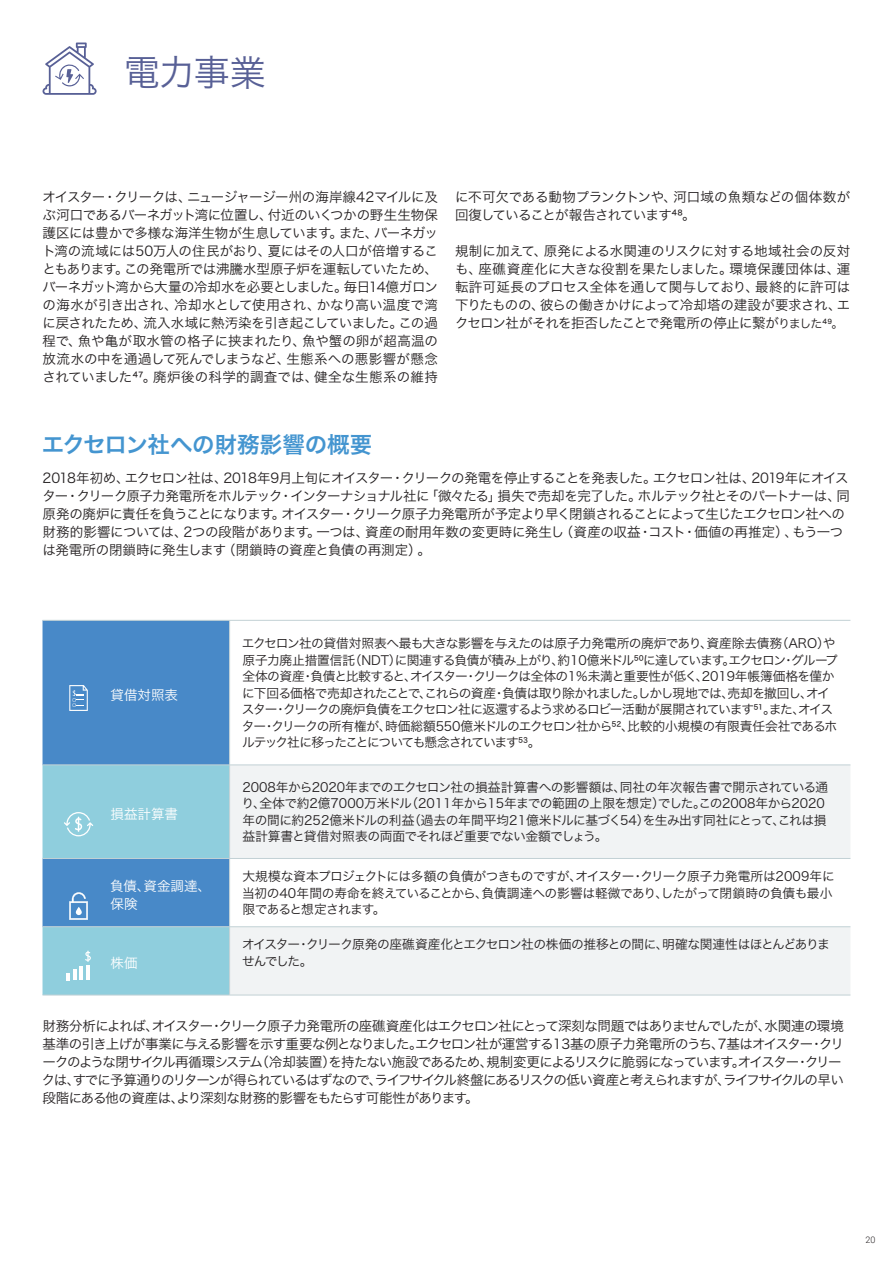
<style>
.page{position:relative;width:893px;height:1263px;background:#fff}
.page>*{position:absolute;margin:0;border:0;box-sizing:border-box;transform-origin:0 0}
.t1{font:36px "Hira Kaku Pro W3";color:#586096}
.t2{font:22.5px "Hira Kaku Pro W6";letter-spacing:-.01em;color:#4495d0}
.Body_9_12{font:13.5px/18px "Hira Kaku Pro W3";letter-spacing:-.05em;color:#231f20;text-align:justify}
.Body_9_12-2{font:13.5px/18px "Hira Kaku Pro W3";letter-spacing:-.075em;color:#231f20}
.Body_9_12-3{font:13.5px/18px "Hira Kaku Pro W3";letter-spacing:-.02em;color:#231f20}
.Body_9_12-4{font:13.5px/18px "Hira Kaku Pro W3";color:#fff}
.Body_9_12-5{font:12.75px/16.5px "Hira Kaku Pro W3";letter-spacing:-.045em;color:#231f20}
.Body_9_12-6{font:12.75px/16.5px "Hira Kaku Pro W3";letter-spacing:-.07em;color:#231f20}
.t3{font:300 9px "Roboto";color:#231f20}
.s1{font-size:12px}
</style>
<div class="page">
<hr style="left:892px;top:0;width:1px;height:1263px;background:#e0e7e9">
<svg style="left:42px;top:43px;width:55px;height:52px"></svg>
<div style="left:43px;top:621px;width:186px;height:143px;background:#4889c8"></div>
<svg style="left:230px;top:765px;width:620px;height:230px;fill:#f1f3f4"></svg>
<hr style="left:43px;top:620px;width:187px;height:1px;background:#c2d1d5">
<hr style="left:230px;top:620px;width:620px;height:1px;background:#c2d1d5">
<hr style="left:229px;top:621px;width:1px;height:143px;background:#c2d1d5">
<hr style="left:43px;top:764px;width:187px;height:1px;background:#c2d1d5">
<hr style="left:230px;top:764px;width:620px;height:1px;background:#c2d1d5">
<hr style="left:230px;top:858px;width:620px;height:1px;background:#c2d1d5">
<hr style="left:230px;top:926px;width:620px;height:1px;background:#c2d1d5">
<hr style="left:43px;top:995px;width:187px;height:1px;background:#c2d1d5">
<hr style="left:230px;top:995px;width:620px;height:1px;background:#c2d1d5">
<svg style="left:69px;top:685px;width:19px;height:26px"></svg>
<svg style="left:43px;top:765px;width:187px;height:230px;background:#7cbad7"></svg>
<hr style="left:79px;top:967px;width:4px;height:13px;background:#fff">
<hr style="left:86px;top:965px;width:4px;height:15px;background:#fff">
<p class="t1" style="left:124px;top:40px;width:143px">電力事業</p>
<p class="Body_9_12" style="left:43px;top:187px;width:397px">オイスター・クリークは、ニュージャージー州の海岸線42マイルに及ぶ河口であるバーネガット湾に位置し、付近のいくつかの野生生物保護区には豊かで多様な海洋生物が生息しています。また、バーネガット湾の流域には50万人の住民がおり、夏にはその人口が倍増することもあります。この発電所では沸騰水型原子炉を運転していたため、バーネガット湾から大量の冷却水を必要としました。毎日14億ガロンの海水が引き出され、冷却水として使用され、かなり高い温度で湾に戻されたため、流入水域に熱汚染を引き起こしていました。この過程で、魚や亀が取水管の格子に挟まれたり、魚や蟹の卵が超高温の放流水の中を通過して死んでしまうなど、生態系への悪影響が懸念されていました⁴⁷。廃炉後の科学的調査では、健全な生態系の維持</p>
<p class="Body_9_12-3" style="left:455px;top:187px;width:397px">に不可欠である動物プランクトンや、河口域の魚類などの個体数が回復していることが報告されています⁴⁸。</p>
<p class="Body_9_12" style="left:455px;top:241px;width:397px">規制に加えて、原発による水関連のリスクに対する地域社会の反対も、座礁資産化に大きな役割を果たしました。環境保護団体は、運転許可延長のプロセス全体を通して関与しており、最終的に許可は下りたものの、彼らの働きかけによって冷却塔の建設が要求され、エクセロン社がそれを拒否したことで発電所の停止に繋が<span class="s1">りました⁴⁹。</span></p>
<h4 class="t2" style="left:42px;top:424px;width:332px">エクセロン社への財務影響の概要</h4>
<p class="Body_9_12" style="left:43px;top:468px;width:809px;text-align:left">2018年初め、エクセロン社は、2018年9月上旬にオイスター・クリークの発電を停止することを発表した。エクセロン社は、2019年にオイスター・クリーク原子力発電所をホルテック・インターナショナル社に「微々たる」損失で売却を完了した。ホルテック社とそのパートナーは、同原発の廃炉に責任を負うことになります。オイスター・クリーク原子力発電所が予定より早く閉鎖されることによって生じたエクセロン社への財務的影響については、2つの段階があります。一つは、資産の耐用年数の変更時に発生し（資産の収益・コスト・価値の再推定）、もう一つは発電所の閉鎖時に発生します（閉鎖時の資産と負債の再測定）。</p>
<p class="Body_9_12-4" style="left:111px;top:685px;width:69px">貸借対照表</p>
<p class="Body_9_12-4" style="left:111px;top:804px;width:69px">損益計算書</p>
<p class="Body_9_12-5" style="left:242px;top:634px;width:598px">エクセロン社の貸借対照表へ最も大きな影響を与えたのは原子力発電所の廃炉であり、資産除去債務（ARO）や原子力廃止措置信託（NDT）に関連する負債が積み上がり、約10億米ドル⁵⁰に達しています。エクセロン・グループ全体の資産・負債と比較すると、オイスター・クリークは全体の1％未満と重要性が低く、2019年帳簿価格を僅かに下回る価格で売却されたことで、これらの資産・負債は取り除かれました。しかし現地では、売却を撤回し、オイスター・クリークの廃炉負債をエクセロン社に返還するよう求めるロビー活動が展開されています⁵¹。また、オイスター・クリークの所有権が、時価総額550億米ドルのエクセロン社から⁵²、比較的小規模の有限責任会社であるホルテック社に移ったことについても懸念されています⁵³。</p>
<p class="Body_9_12-5" style="left:241px;top:778px;width:588px">2008年から2020年までのエクセロン社の損益計算書への影響額は、同社の年次報告書で開示されている通り、全体で約2億7000万米ドル（2011年から15年までの範囲の上限を想定）でした。この2008年から2020年の間に約252億米ドルの利益（過去の年間平均21億米ドルに基づく54）を生み出す同社にとって、これは損益計算書と貸借対照表の両面でそれほど重要でない金額でしょう。</p>
<p class="Body_9_12-4" style="left:110px;top:876px;width:102px">負債、資金調達、保険</p>
<p class="Body_9_12-5" style="left:242px;top:867px;width:594px">大規模な資本プロジェクトには多額の負債がつきものですが、オイスター・クリーク原子力発電所は2009年に当初の40年間の寿命を終えていることから、負債調達への影響は軽微であり、したがって閉鎖時の負債も最小限であると想定されます。</p>
<p class="Body_9_12-4" style="left:111px;top:953px;width:28px">株価</p>
<p class="Body_9_12-6" style="left:242px;top:935px;width:589px">オイスター・クリーク原発の座礁資産化とエクセロン社の株価の推移との間に、明確な関連性はほとんどありませんでした。</p>
<p class="Body_9_12-2" style="left:42px;top:1016px;width:803px">財務分析によれば、オイスター・クリーク原子力発電所の座礁資産化はエクセロン社にとって深刻な問題ではありませんでしたが、水関連の環境基準の引き上げが事業に与える影響を示す重要な例となりました。エクセロン社が運営する13基の原子力発電所のうち、7基はオイスター・クリークのような閉サイクル再循環システム（冷却装置）を持たない施設であるため、規制変更によるリスクに脆弱になっています。オイスター・クリークは、すでに予算通りのリターンが得られているはずなので、ライフサイクル終盤にあるリスクの低い資産と考えられますが、ライフサイクルの早い段階にある他の資産は、より深刻な財務的影響をもたらす可能性があります。</p>
<p class="t3" style="left:865px;top:1233px;width:11px">20</p>
</div>
